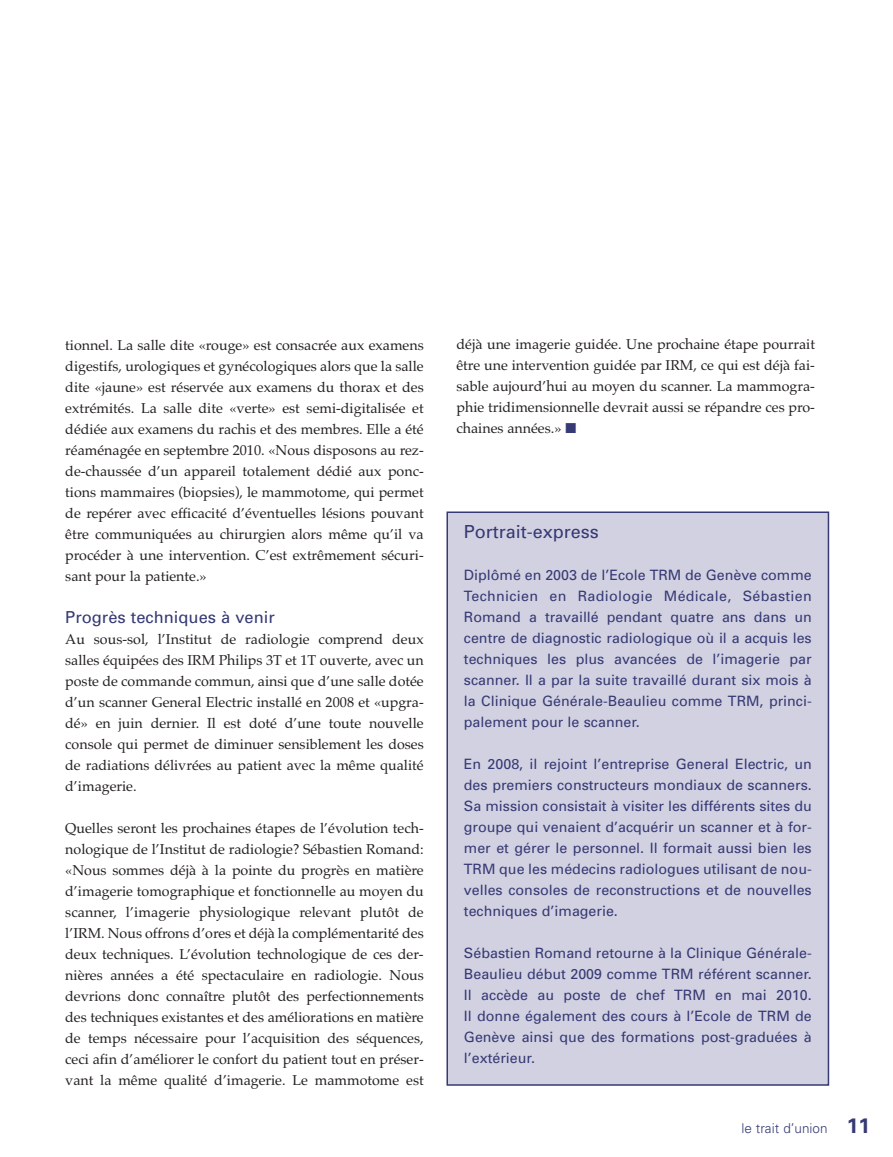
<style>
.page{position:relative;width:893px;height:1157px;background:#fff}
.page>*{position:absolute;margin:0;border:0;box-sizing:border-box;transform-origin:0 0}
.t1{font:18px "Univers";color:#363a74}
.t2{font:16.5px "Univers";color:#363a74}
.t3{font:14.25px/21px "Palatino";color:#231f20;text-align:justify}
.t4{font:14.25px/21px "Univers";color:#363a74;text-align:justify}
.t5{font:300 13.5px "Univers";color:#363a74}
.s1{color:#363a74}
.s2{font-weight:700;font-size:21px}
</style>
<div class="page">
<div style="left:448px;top:513px;width:380px;height:571px;background:#d2d1e2"></div>
<div style="left:446px;top:511px;width:383px;height:574px;border:2px solid #363a74"></div>
<p class="t3" style="left:65px;top:334px;width:360px">tionnel. La salle dite «rouge» est consacrée aux examens digestifs, urologiques et gynécologiques alors que la salle dite «jaune» est réservée aux examens du thorax et des extrémités. La salle dite «verte» est semi-digitalisée et dédiée aux examens du rachis et des membres. Elle a été réaménagée en septembre 2010. «Nous disposons au rez&shy;de-chaussée d’un appareil totalement dédié aux ponc&shy;tions mammaires (biopsies), le mammotome, qui permet de repérer avec efficacité d’éventuelles lésions pouvant être communiquées au chirurgien alors même qu’il va procéder à une intervention. C’est extrêmement sécuri&shy;sant pour la patiente.»</p>
<p class="t2" style="left:65px;top:610px;width:211px">Progrès techniques à venir</p>
<p class="t3" style="left:65px;top:628px;width:360px">Au sous-sol, l’Institut de radiologie comprend deux salles équipées des IRM Philips 3T et 1T ouverte, avec un poste de commande commun, ainsi que d’une salle dotée d’un scanner General Electric installé en 2008 et «upgra&shy;dé» en juin dernier. Il est doté d’une toute nouvelle console qui permet de diminuer sensiblement les doses de radiations délivrées au patient avec la même qualité d’imagerie.</p>
<p class="t3" style="left:65px;top:817px;width:360px">Quelles seront les prochaines étapes de l’évolution tech&shy;nologique de l’Institut de radiologie? Sébastien Romand: «Nous sommes déjà à la pointe du progrès en matière d’imagerie tomographique et fonctionnelle au moyen du scanner, l’imagerie physiologique relevant plutôt de l’IRM. Nous offrons d’ores et déjà la complémentarité des deux techniques. L’évolution technologique de ces der&shy;nières années a été spectaculaire en radiologie. Nous devrions donc connaître plutôt des perfectionnements des techniques existantes et des améliorations en matière de temps nécessaire pour l’acquisition des séquences, ceci afin d’améliorer le confort du patient tout en préser&shy;vant la même qualité d’imagerie. Le mammotome est</p>
<p class="t3" style="left:456px;top:334px;width:360px">déjà une imagerie guidée. Une prochaine étape pourrait être une intervention guidée par IRM, ce qui est déjà fai&shy;sable aujourd’hui au moyen du scanner. La mammogra&shy;phie tridimensionnelle devrait aussi se répandre ces pro&shy;chaines années.» <span class="s1">■</span></p>
<p class="t1" style="left:464px;top:524px;width:136px">Portrait-express</p>
<p class="t4" style="left:464px;top:565px;width:349px">Diplômé en 2003 de l’Ecole TRM de Genève comme Technicien en Radiologie Médicale, Sébastien Romand a travaillé pendant quatre ans dans un centre de diagnostic radiologique où il a acquis les techniques les plus avancées de l’imagerie par scanner. Il a par la suite travaillé durant six mois à la Clinique Générale-Beaulieu comme TRM, princi&shy;palement pour le scanner.</p>
<p class="t4" style="left:464px;top:754px;width:349px">En 2008, il rejoint l’entreprise General Electric, un des premiers constructeurs mondiaux de scanners.<br>Sa mission consistait à visiter les différents sites du groupe qui venaient d’acquérir un scanner et à for&shy;mer et gérer le personnel. Il formait aussi bien les TRM que les médecins radiologues utilisant de nou&shy;velles consoles de reconstructions et de nouvelles techniques d’imagerie.</p>
<p class="t4" style="left:464px;top:943px;width:349px">Sébastien Romand retourne à la Clinique Générale-Beaulieu début 2009 comme TRM référent scanner.<br>Il accède au poste de chef TRM en mai 2010.<br>Il donne également des cours à l’Ecole de TRM de Genève ainsi que des formations post-graduées à l’extérieur.</p>
<p class="t5" style="left:741px;top:1123px;width:130px">le trait d’union <span class="s2">11</span></p>
</div>
